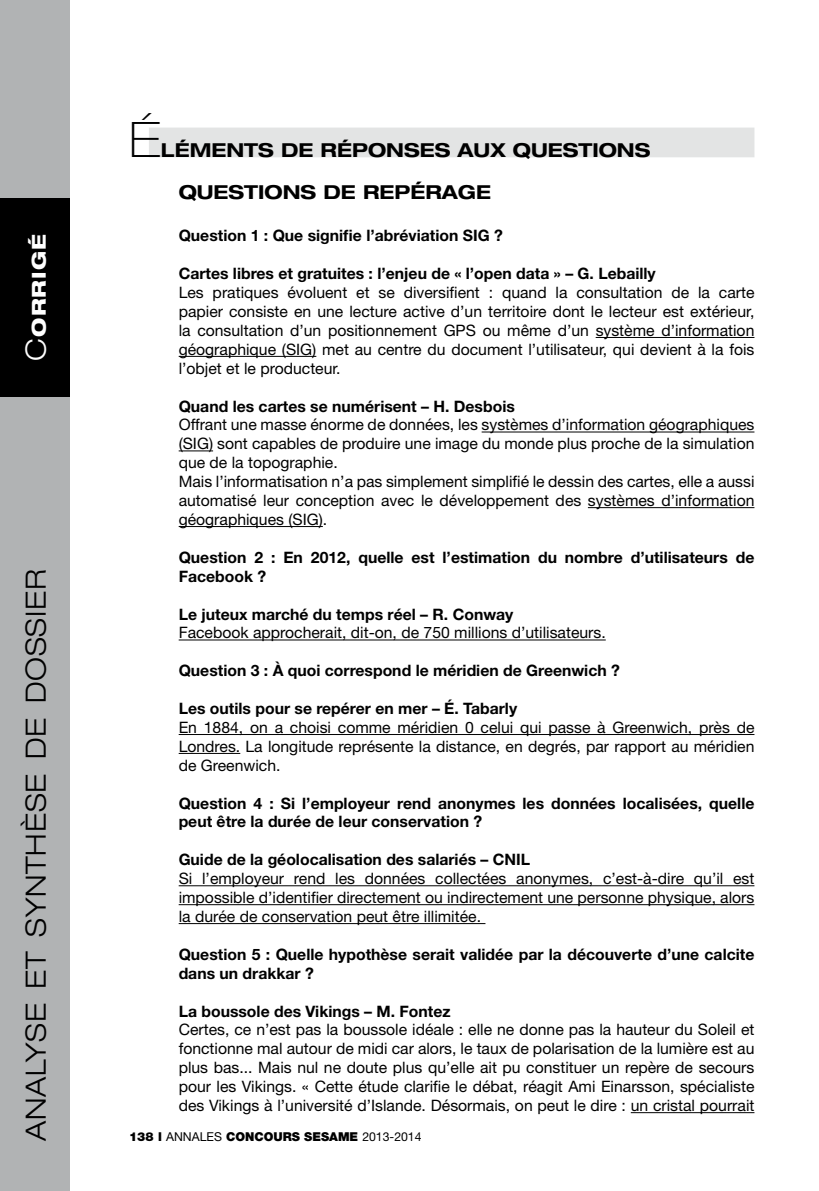
<style>
.page{position:relative;width:819px;height:1191px;background:#fff}
.page>*{position:absolute;margin:0;border:0;box-sizing:border-box;transform-origin:0 0}
.t1{font:100 expanded 49px "Helvetica Neue";color:#000}
.t2{font:300 expanded 28px "Helvetica Neue";letter-spacing:.03em;color:#000}
.t3{font:700 expanded 19.25px "Helvetica Neue";color:#000}
.t4{font:800 expanded 19.25px "Helvetica Neue";letter-spacing:.05em;color:#fff}
.t5{font:15.75px/18.9px "Helvetica Neue";color:#000;text-align:justify}
.t6{font:700 15.75px/18.9px "Helvetica Neue";color:#000}
.t7{font:900 12.25px "Helvetica Neue";color:#000}
.s1{font-weight:300;font-size:28px}
.s2{font-weight:400}
</style>
<div class="page">
<div style="left:0;top:0;width:69px;height:1191px;background:#b1b3b4"></div>
<div style="left:0;top:198px;width:69px;height:199px;background:#000"></div>
<div style="left:149px;top:128px;width:605px;height:29px;background:#e3e4e4"></div>
<hr style="left:595px;top:337px;width:159px;height:1px;background:#000">
<hr style="left:179px;top:356px;width:137px;height:1px;background:#000">
<hr style="left:481px;top:431px;width:273px;height:1px;background:#000">
<hr style="left:179px;top:450px;width:34px;height:1px;background:#000">
<hr style="left:588px;top:507px;width:166px;height:1px;background:#000">
<hr style="left:179px;top:526px;width:144px;height:1px;background:#000">
<hr style="left:179px;top:639px;width:426px;height:1px;background:#000">
<hr style="left:179px;top:734px;width:575px;height:1px;background:#000">
<hr style="left:179px;top:753px;width:61px;height:1px;background:#000">
<hr style="left:179px;top:885px;width:575px;height:1px;background:#000">
<hr style="left:179px;top:904px;width:575px;height:1px;background:#000">
<hr style="left:179px;top:923px;width:306px;height:1px;background:#000">
<hr style="left:630px;top:1112px;width:124px;height:1px;background:#000">
<p class="t4" style="left:26px;top:361px;width:128px;rotate:-90deg"><span class="s1">c</span>orrigé</p>
<h2 class="t2" style="left:19px;top:1141px;width:574px;rotate:-90deg">ANALYSE ET SYNTHÈSE de dossier</h2>
<h1 class="t1" style="left:129px;top:111px;width:33px">É</h1>
<p class="t3" style="left:161px;top:138px;width:67px">LÉMENT</p>
<p class="t3" style="left:258px;top:138px;width:39px">S DE</p>
<p class="t3" style="left:320px;top:138px;width:18px">RÉPON</p>
<p class="t3" style="left:404px;top:138px;width:190px">SES AUX QUESTION</p>
<p class="t3" style="left:634px;top:138px;width:17px">S</p>
<p class="t3" style="left:179px;top:180px;width:81px">QUESTION</p>
<p class="t3" style="left:300px;top:180px;width:39px">S DE</p>
<p class="t3" style="left:363px;top:180px;width:17px">REPÉR</p>
<p class="t3" style="left:442px;top:180px;width:33px">AGE</p>
<p class="t6" style="left:179px;top:226px;width:326px">Question 1 : Que signifie l’abréviation SIG ?</p>
<p class="t6" style="left:179px;top:264px;width:478px">Cartes libres et gratuites : l’enjeu de « l’open data » – G. Lebailly</p>
<p class="t5" style="left:179px;top:283px;width:577px">Les pratiques évoluent et se diversifient : quand la consultation de la carte papier consiste en une lecture active d’un territoire dont le lecteur est extérieur, la consultation d’un positionnement GPS ou même d’un système d’information géographique (SIG) met au centre du document l’utilisateur, qui devient à la fois l’objet et le producteur.</p>
<p class="t6" style="left:179px;top:396px;width:337px">Quand les cartes se numérisent – H. Desbois</p>
<p class="t5" style="left:179px;top:415px;width:577px;text-align:left">Offrant une masse énorme de données, les systèmes d’information géographiques (SIG) sont capables de produire une image du monde plus proche de la simulation que de la topographie.<br>Mais l’informatisation n’a pas simplement simplifié le dessin des cartes, elle a aussi automatisé leur conception avec le développement des systèmes d’information géographiques (SIG).</p>
<p class="t6" style="left:179px;top:547px;width:577px">Question 2 : En 2012, quelle est l’estimation du nombre d’utilisateurs de<br>Facebook ?</p>
<p class="t6" style="left:179px;top:604px;width:336px">Le juteux marché du temps réel – R. Conway</p>
<p class="t5" style="left:179px;top:623px;width:428px">Facebook approcherait, dit-on, de 750 millions d’utilisateurs.</p>
<p class="t6" style="left:179px;top:661px;width:442px">Question 3 : À quoi correspond le méridien de Greenwich ?</p>
<p class="t6" style="left:179px;top:698px;width:340px">Les outils pour se repérer en mer – É. Tabarly</p>
<p class="t5" style="left:179px;top:717px;width:577px">En 1884, on a choisi comme méridien 0 celui qui passe à Greenwich, près de Londres. La longitude représente la distance, en degrés, par rapport au méridien de Greenwich.</p>
<p class="t6" style="left:179px;top:793px;width:577px">Question 4 : Si l’employeur rend anonymes les données localisées, quelle peut être la durée de leur conservation ?</p>
<p class="t6" style="left:179px;top:850px;width:353px">Guide de la géolocalisation des salariés – CNIL</p>
<p class="t5" style="left:179px;top:869px;width:577px">Si l’employeur rend les données collectées anonymes, c’est-à-dire qu’il est impossible d’identifier directement ou indirectement une personne physique, alors la durée de conservation peut être illimitée.</p>
<p class="t6" style="left:179px;top:944px;width:577px">Question 5 : Quelle hypothèse serait validée par la découverte d’une calcite dans un drakkar ?</p>
<p class="t6" style="left:179px;top:1001px;width:273px">La boussole des Vikings – M. Fontez</p>
<p class="t5" style="left:179px;top:1020px;width:577px">Certes, ce n’est pas la boussole idéale : elle ne donne pas la hauteur du Soleil et fonctionne mal autour de midi car alors, le taux de polarisation de la lumière est au plus bas... Mais nul ne doute plus qu’elle ait pu constituer un repère de secours pour les Vikings. « Cette étude clarifie le débat, réagit Ami Einarsson, spécialiste des Vikings à l’université d’Islande. Désormais, on peut le dire : un cristal pourrait</p>
<p class="t7" style="left:129px;top:1129px;width:294px">138 l <span class="s2">ANNALES</span> CONCOURS SESAME <span class="s2">2013-2014</span></p>
</div>
